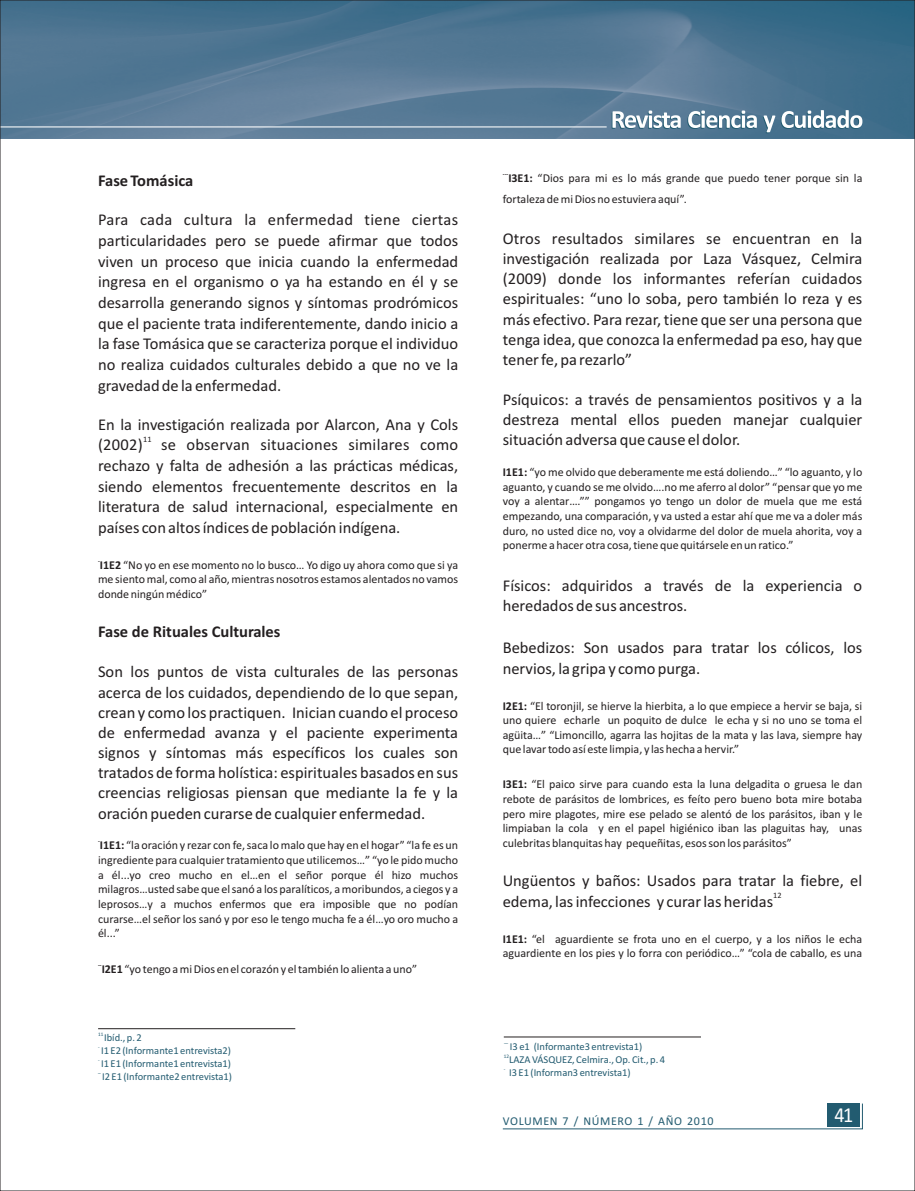
<style>
.page{position:relative;width:915px;height:1191px;background:#fff}
.page>*{position:absolute;margin:0;border:0;box-sizing:border-box;transform-origin:0 0}
.t1{font:21.3px "Calibri";color:#fff;scale:.94 1}
.t2{font:16.5px/20.1px "Calibri";color:#231f20;text-align:justify}
.t3{font:700 16.5px "Calibri";color:#231f20}
.t4{font:12px/14.7px "Calibri";color:#231f20;text-align:justify}
.t5{font:12px "Calibri";letter-spacing:.055em;color:#225b70}
.t6{font:10.5px "Calibri";color:#225b70}
.t7{font:8.25px "Calibri";color:#231f20}
.t8{font:700 6px "Calibri";color:#231f20}
.t9{font:5.25px "Calibri";color:#225b70}
.s1{font-weight:700}
</style>
<div class="page">
<hr style="left:98px;top:1028px;width:197px;height:1px;background:#231f20">
<hr style="left:503px;top:1036px;width:197px;height:1px;background:#231f20">
<svg style="left:502px;top:1103px;width:361px;height:26px"></svg>
<img style="left:2px;top:2px;width:910px;height:137px">
<svg style="left:611px;top:110px;width:251px;height:23px"></svg>
<hr style="left:0;top:126px;width:606px;height:1px;background:#fff">
<h2 class="t3" style="left:98px;top:174px;width:97px">Fase Tomásica</h2>
<p class="t2" style="left:98px;top:211px;width:361px;line-height:20.7px">Para cada cultura la enfermedad tiene ciertas particularidades pero se puede afirmar que todos viven un proceso que inicia cuando la enfermedad ingresa en el organismo o ya ha estando en él y se desarrolla generando signos y síntomas prodrómicos que el paciente trata indiferentemente, dando inicio a la fase Tomásica que se caracteriza porque el individuo no realiza cuidados culturales debido a que no ve la gravedad de la enfermedad.</p>
<h2 class="t2" style="left:98px;top:415px;width:361px">En la investigación realizada por Alarcon, Ana y Cols</h2>
<p class="t7" style="left:143px;top:436px;width:10px">11</p>
<p class="t2" style="left:98px;top:436px;width:361px;line-height:20.7px">(2002) se observan situaciones similares como rechazo y falta de adhesión a las prácticas médicas, siendo elementos frecuentemente descritos en la literatura de salud internacional, especialmente en países con altos índices de población indígena.</p>
<p class="t8" style="left:98px;top:558px;width:3px">-</p>
<p class="t4" style="left:98px;top:558px;width:361px"><span class="s1">I1E2</span> “No yo en ese momento no lo busco… Yo digo uy ahora como que si ya me siento mal, como al año, mientras nosotros estamos alentados no vamos donde ningún médico”</p>
<h2 class="t3" style="left:98px;top:625px;width:184px">Fase de Rituales Culturales</h2>
<p class="t2" style="left:98px;top:663px;width:361px">Son los puntos de vista culturales de las personas acerca de los cuidados, dependiendo de lo que sepan, crean y como los practiquen. Inician cuando el proceso de enfermedad avanza y el paciente experimenta signos y síntomas más específicos los cuales son tratados de forma holística: espirituales basados en sus creencias religiosas piensan que mediante la fe y la oración pueden curarse de cualquier enfermedad.</p>
<p class="t8" style="left:98px;top:838px;width:3px">-</p>
<p class="t4" style="left:98px;top:839px;width:361px"><span class="s1">I1E1:</span> “la oración y rezar con fe, saca lo malo que hay en el hogar” “la fe es un ingrediente para cualquier tratamiento que utilicemos…” “yo le pido mucho a él...yo creo mucho en el…en el señor porque él hizo muchos milagros…usted sabe que el sanó a los paralíticos, a moribundos, a ciegos y a leprosos…y a muchos enfermos que era imposible que no podían curarse…el señor los sanó y por eso le tengo mucha fe a él…yo oro mucho a él...”</p>
<p class="t8" style="left:98px;top:962px;width:5px">--</p>
<p class="t4" style="left:102px;top:962px;width:317px"><span class="s1">I2E1</span> “yo tengo a mi Dios en el corazón y el también lo alienta a uno”</p>
<p class="t9" style="left:98px;top:1031px;width:7px">11</p>
<p class="t6" style="left:104px;top:1033px;width:39px">Ibíd., p. 2</p>
<p class="t9" style="left:98px;top:1044px;width:3px">-</p>
<p class="t6" style="left:101px;top:1046px;width:131px">I1 E2 (Informante1 entrevista2)</p>
<p class="t9" style="left:98px;top:1057px;width:3px">-</p>
<p class="t6" style="left:101px;top:1059px;width:131px">I1 E1 (Informante1 entrevista1)</p>
<p class="t9" style="left:98px;top:1071px;width:4px">–</p>
<p class="t6" style="left:102px;top:1072px;width:131px">I2 E1 (Informante2 entrevista1)</p>
<p class="t4" style="left:502px;top:169px;width:361px;line-height:20.7px;text-indent:6px"><span class="s1">I3E1:</span> “Dios para mi es lo más grande que puedo tener porque sin la fortaleza de mi Dios no estuviera aquí”.</p>
<p class="t2" style="left:502px;top:230px;width:361px">Otros resultados similares se encuentran en la investigación realizada por Laza Vásquez, Celmira (2009) donde los informantes referían cuidados espirituales: “uno lo soba, pero también lo reza y es más efectivo. Para rezar, tiene que ser una persona que tenga idea, que conozca la enfermedad pa eso, hay que tener fe, pa rezarlo”</p>
<h2 class="t2" style="left:502px;top:391px;width:361px">Psíquicos: a través de pensamientos positivos y a la destreza mental ellos pueden manejar cualquier situación adversa que cause el dolor.</h2>
<p class="t4" style="left:502px;top:465px;width:361px"><span class="s1">I1E1:</span> “yo me olvido que deberamente me está doliendo…” “lo aguanto, y lo aguanto, y cuando se me olvido….no me aferro al dolor” “pensar que yo me voy a alentar….”” pongamos yo tengo un dolor de muela que me está empezando, una comparación, y va usted a estar ahí que me va a doler más duro, no usted dice no, voy a olvidarme del dolor de muela ahorita, voy a ponerme a hacer otra cosa, tiene que quitársele en un ratico.”</p>
<h2 class="t2" style="left:502px;top:576px;width:361px;line-height:20.7px">Físicos: adquiridos a través de la experiencia o heredados de sus ancestros.</h2>
<h2 class="t2" style="left:502px;top:638px;width:361px;line-height:20.7px">Bebedizos: Son usados para tratar los cólicos, los nervios, la gripa y como purga.</h2>
<p class="t4" style="left:502px;top:699px;width:361px"><span class="s1">I2E1:</span> “El toronjil, se hierve la hierbita, a lo que empiece a hervir se baja, si uno quiere echarle un poquito de dulce le echa y si no uno se toma el agüita…” “Limoncillo, agarra las hojitas de la mata y las lava, siempre hay que lavar todo así este limpia, y las hecha a hervir.”</p>
<p class="t4" style="left:502px;top:778px;width:361px"><span class="s1">I3E1:</span> “El paico sirve para cuando esta la luna delgadita o gruesa le dan rebote de parásitos de lombrices, es feíto pero bueno bota mire botaba pero mire plagotes, mire ese pelado se alentó de los parásitos, iban y le limpiaban la cola y en el papel higiénico iban las plaguitas hay, unas culebritas blanquitas hay pequeñitas, esos son los parásitos”</p>
<h2 class="t2" style="left:502px;top:871px;width:361px;line-height:20.5px">Ungüentos y baños: Usados para tratar la fiebre, el edema, las infecciones y curar las heridas</h2>
<p class="t4" style="left:502px;top:932px;width:361px"><span class="s1">I1E1:</span> “el aguardiente se frota uno en el cuerpo, y a los niños le echa aguardiente en los pies y lo forra con periódico…” “cola de caballo, es una</p>
<p class="t8" style="left:502px;top:172px;width:7px">---</p>
<p class="t7" style="left:773px;top:892px;width:10px">12</p>
<p class="t6" style="left:510px;top:1042px;width:134px">I3 e1 (Informante3 entrevista1)</p>
<p class="t9" style="left:503px;top:1053px;width:7px">12</p>
<p class="t6" style="left:509px;top:1055px;width:157px">LAZA VÁSQUEZ, Celmira., Op. Cit., p. 4</p>
<p class="t9" style="left:503px;top:1066px;width:3px">-</p>
<p class="t6" style="left:509px;top:1068px;width:123px">I3 E1 (Informan3 entrevista1)</p>
<p class="t5" style="left:502px;top:1116px;width:212px">VOLUMEN 7 / NÚMERO 1 / AÑO 2010</p>
<h1 class="t1" style="left:834px;top:1106px;width:22px">41</h1>
</div>
